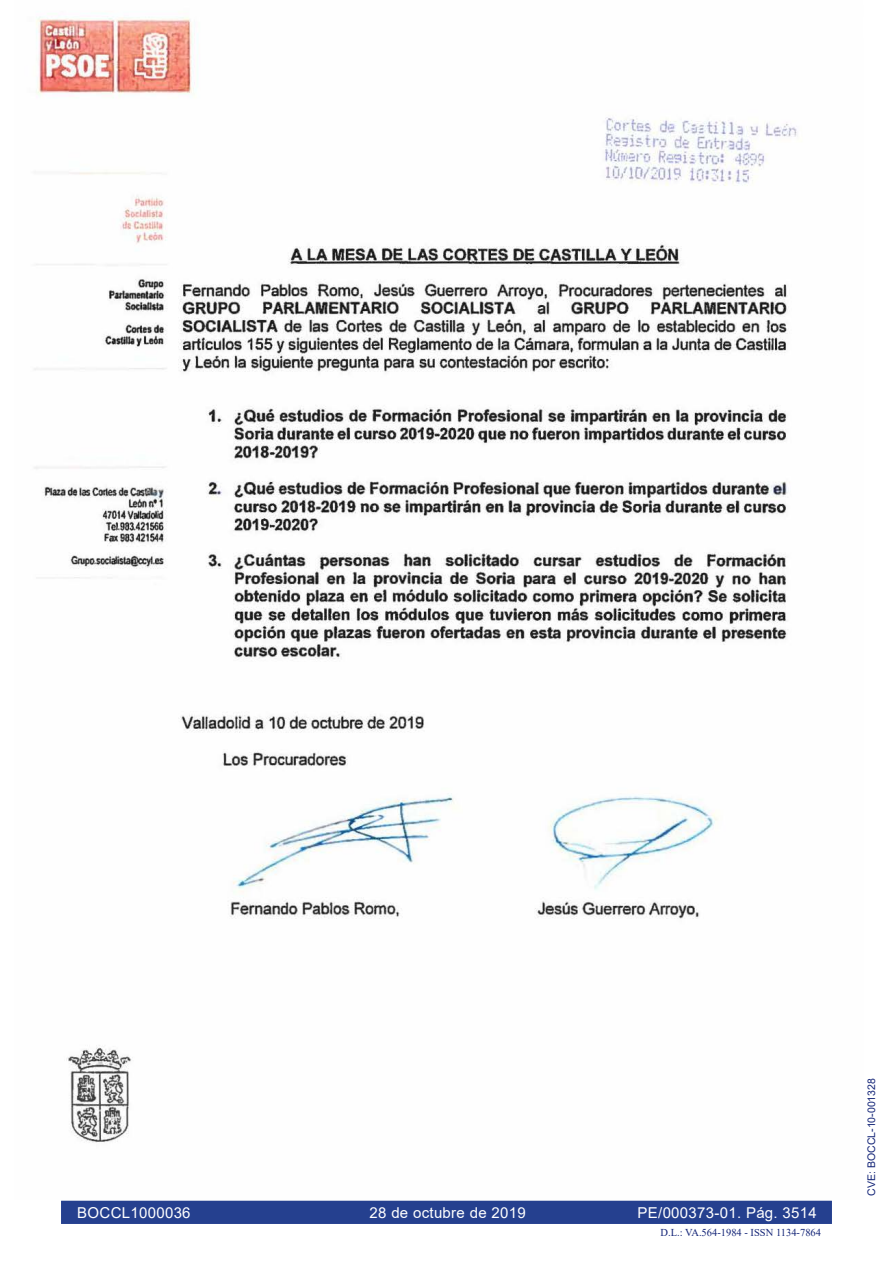
<style>
.page{position:relative;width:893px;height:1263px;background:#fff}
.page>*{position:absolute;margin:0;border:0;box-sizing:border-box;transform-origin:0 0}
.E_CVE{font:15px "Arial";letter-spacing:.02em;color:#fff}
.t1{font:10.5px "Times New Roman";color:#132477}
.t2{font:10.5px "Arial";color:#132477}
</style>
<div class="page">
<div style="left:60px;top:1200px;width:773px;height:25px;background:#25408f"></div>
<div style="left:60px;top:1199px;width:773px;height:26px;border:2px solid #fff"></div>
<img style="left:34px;top:13px;width:799px;height:1187px">
<p class="E_CVE" style="left:77px;top:1202px;width:115px">BOCCL1000036</p>
<p class="E_CVE" style="left:370px;top:1202px;width:158px">28 de octubre de 2019</p>
<p class="E_CVE" style="left:638px;top:1202px;width:181px">PE/000373-01. Pág. 3514</p>
<p class="t1" style="left:661px;top:1225px;width:162px">D.L.: VA.564-1984 - ISSN 1134-7864</p>
<p class="t2" style="left:864px;top:1195px;width:119px;rotate:-90deg">CVE: BOCCL-10-001328</p>
</div>
